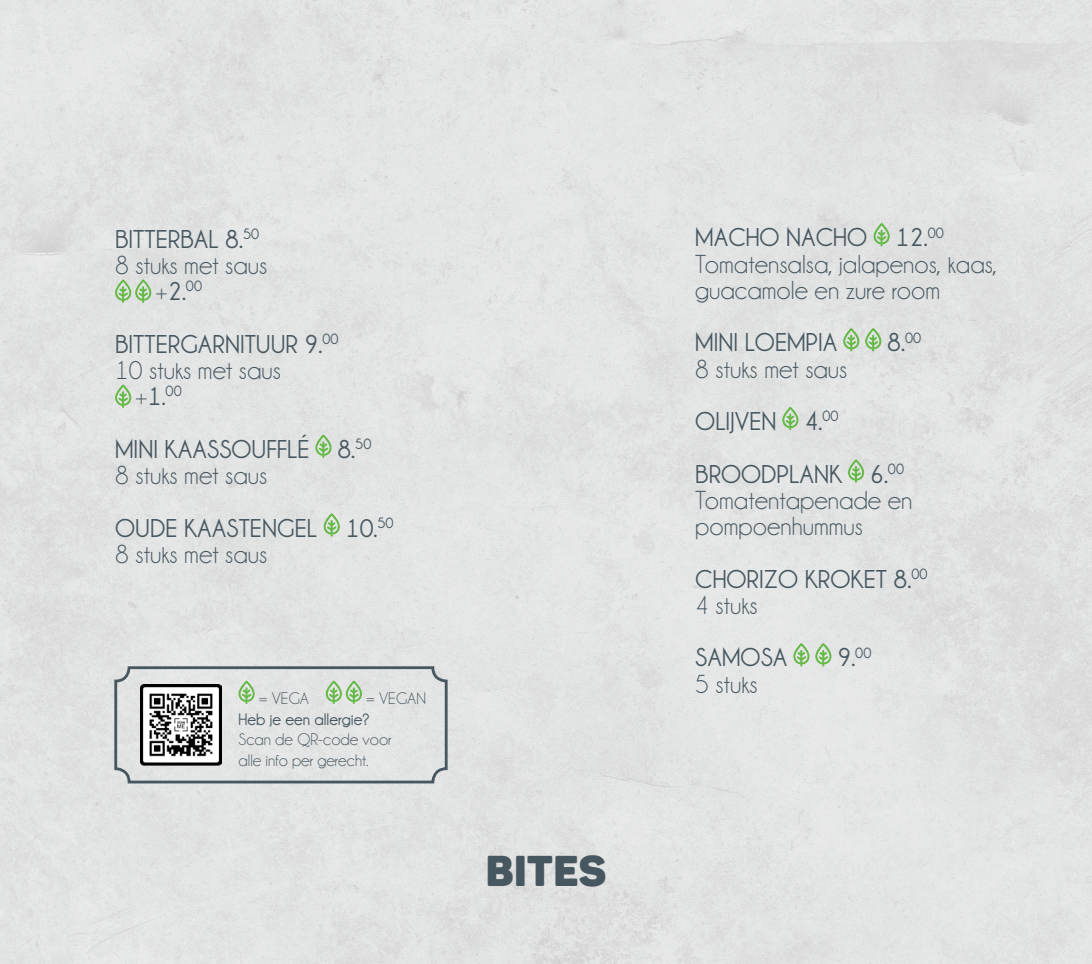
<style>
.page{position:relative;width:1092px;height:964px;background:#fff}
.page>*{position:absolute;margin:0;border:0;box-sizing:border-box;transform-origin:0 0}
.t1{font:42.5px "Panton Black Caps";letter-spacing:.01em;color:#465760}
.t2{font:700 26.25px "Champagne&Limousines";color:#465760}
.t3{font:26.25px "Champagne&Limousines";color:#465760}
.t4{font:17px "Champagne&Limousines";color:#465760}
.t5{font:700 17px "Champagne&Limousines";color:#465760}
.s1{font-weight:400;font-size:23.75px}
</style>
<div class="page">
<div style="left:0;top:0;width:1091px;height:964px;background:#e2e3e3"></div>
<svg style="left:238px;top:681px;width:17px;height:23px"></svg>
<svg style="left:325px;top:681px;width:37px;height:23px"></svg>
<img style="left:141px;top:684px;width:81px;height:82px">
<div style="left:114px;top:666px;width:333px;height:117px;border:3px solid #465760;border-radius:13px"></div>
<svg style="left:115px;top:280px;width:36px;height:23px"></svg>
<svg style="left:115px;top:385px;width:16px;height:23px"></svg>
<svg style="left:315px;top:435px;width:17px;height:23px"></svg>
<svg style="left:323px;top:514px;width:17px;height:23px"></svg>
<svg style="left:873px;top:223px;width:16px;height:24px"></svg>
<svg style="left:842px;top:328px;width:39px;height:24px"></svg>
<svg style="left:782px;top:407px;width:16px;height:23px"></svg>
<svg style="left:847px;top:460px;width:17px;height:23px"></svg>
<svg style="left:793px;top:643px;width:16px;height:24px"></svg>
<svg style="left:815px;top:643px;width:16px;height:24px"></svg>
<p class="t2" style="left:115px;top:224px;width:145px">BITTERBAL 8.<sup>50</sup></p>
<p class="t3" style="left:115px;top:250px;width:154px">8 stuks met saus</p>
<p class="t2" style="left:155px;top:276px;width:48px"><span class="s1">+</span>2.<sup>00</sup></p>
<p class="t2" style="left:115px;top:329px;width:225px">BITTERGARNITUUR 9.<sup>00</sup></p>
<p class="t3" style="left:115px;top:355px;width:167px">10 stuks met saus</p>
<p class="t2" style="left:135px;top:381px;width:48px"><span class="s1">+</span>1.<sup>00</sup></p>
<p class="t2" style="left:115px;top:434px;width:258px">MINI KAASSOUFFLÉ 8.<sup>50</sup></p>
<p class="t3" style="left:115px;top:460px;width:154px">8 stuks met saus</p>
<p class="t2" style="left:115px;top:513px;width:280px">OUDE KAASTENGEL 10.<sup>50</sup></p>
<p class="t3" style="left:115px;top:539px;width:154px">8 stuks met saus</p>
<p class="t4" style="left:259px;top:688px;width:52px">= VEGA</p>
<p class="t4" style="left:366px;top:688px;width:61px">= VEGAN</p>
<p class="t5" style="left:239px;top:709px;width:132px">Heb je een allergie?</p>
<p class="t4" style="left:239px;top:730px;width:154px">Scan de QR-code voor</p>
<p class="t4" style="left:239px;top:750px;width:131px">alle info per gerecht.</p>
<p class="t1" style="left:485px;top:843px;width:122px">BITES</p>
<p class="t2" style="left:695px;top:222px;width:250px">MACHO NACHO 12.<sup>00</sup></p>
<p class="t3" style="left:695px;top:249px;width:303px">Tomatensalsa, jalapenos, kaas,</p>
<p class="t3" style="left:695px;top:275px;width:246px">guacamole en zure room</p>
<p class="t2" style="left:695px;top:327px;width:144px">MINI LOEMPIA</p>
<p class="t2" style="left:887px;top:327px;width:35px">8.<sup>00</sup></p>
<p class="t3" style="left:695px;top:354px;width:154px">8 stuks met saus</p>
<p class="t2" style="left:695px;top:406px;width:145px">OLIJVEN 4.<sup>00</sup></p>
<p class="t2" style="left:695px;top:459px;width:210px">BROODPLANK 6.<sup>00</sup></p>
<p class="t3" style="left:695px;top:485px;width:218px">Tomatentapenade en</p>
<p class="t3" style="left:695px;top:511px;width:169px">pompoenhummus</p>
<p class="t2" style="left:695px;top:564px;width:234px">CHORIZO KROKET 8.<sup>00</sup></p>
<p class="t3" style="left:695px;top:590px;width:64px">4 stuks</p>
<p class="t2" style="left:695px;top:642px;width:94px">SAMOSA</p>
<p class="t2" style="left:837px;top:642px;width:35px">9.<sup>00</sup></p>
<p class="t3" style="left:695px;top:669px;width:64px">5 stuks</p>
</div>
